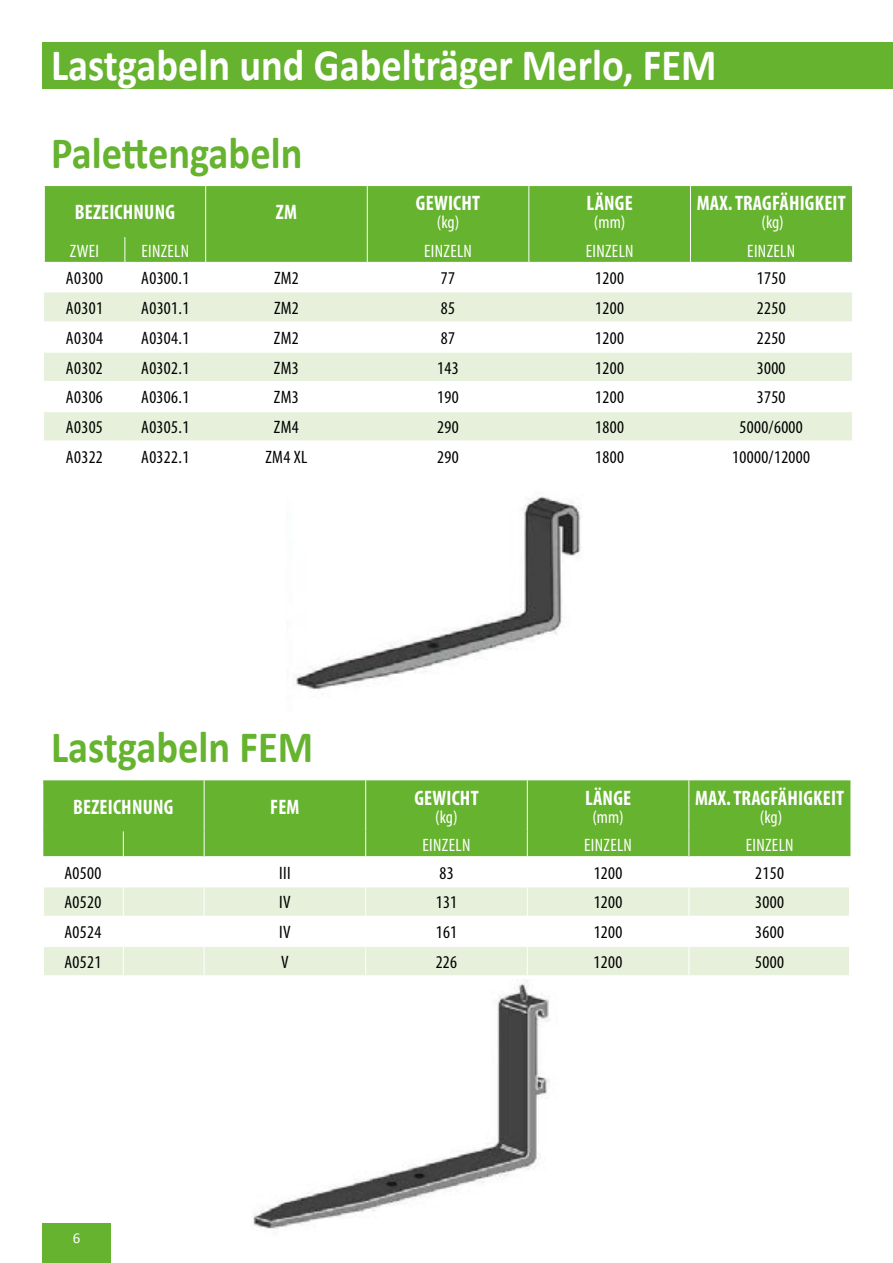
<style>
.page{position:relative;width:893px;height:1263px;background:#fff}
.page>*{position:absolute;margin:0;border:0;box-sizing:border-box;transform-origin:0 0}
.t1{font:700 45px "Calibri";color:#fff;scale:.9 1}
.t2{font:700 45px "Calibri";color:#65b32e;scale:.9 1}
.t3{font:700 condensed 21px "Myriad Pro";letter-spacing:.01em;color:#fff}
.t4{font:condensed 18px "Myriad Pro";letter-spacing:.02em;color:#000}
.t5{font:condensed 18px "Myriad Pro";letter-spacing:.02em;color:#fff}
.t6{font:15px "Calibri";color:#fff}
</style>
<div class="page">
<div style="left:43px;top:1224px;width:68px;height:39px;background:#65b32e"></div>
<img style="left:253px;top:979px;width:297px;height:250px">
<img style="left:295px;top:496px;width:286px;height:193px">
<div style="left:43px;top:43px;width:850px;height:46px;background:#65b32e"></div>
<div style="left:45px;top:186px;width:807px;height:76px;background:#65b32e"></div>
<div style="left:44px;top:292px;width:808px;height:29px;background:#e6f0da"></div>
<svg style="left:44px;top:353px;width:808px;height:87px;fill:#e6f0da"></svg>
<hr style="left:44px;top:381px;width:81px;height:1px;background:#fff">
<hr style="left:125px;top:381px;width:81px;height:1px;background:#fff">
<hr style="left:206px;top:381px;width:161px;height:1px;background:#fff">
<hr style="left:367px;top:381px;width:162px;height:1px;background:#fff">
<hr style="left:529px;top:381px;width:161px;height:1px;background:#fff">
<hr style="left:690px;top:381px;width:162px;height:1px;background:#fff">
<hr style="left:44px;top:411px;width:81px;height:1px;background:#fff">
<hr style="left:125px;top:411px;width:81px;height:1px;background:#fff">
<hr style="left:206px;top:411px;width:161px;height:1px;background:#fff">
<hr style="left:367px;top:411px;width:162px;height:1px;background:#fff">
<hr style="left:529px;top:411px;width:161px;height:1px;background:#fff">
<hr style="left:690px;top:411px;width:162px;height:1px;background:#fff">
<hr style="left:205px;top:186px;width:1px;height:51px;background:#fff">
<hr style="left:367px;top:186px;width:1px;height:51px;background:#fff">
<hr style="left:528px;top:186px;width:1px;height:51px;background:#fff">
<hr style="left:690px;top:186px;width:1px;height:51px;background:#fff">
<svg style="left:125px;top:237px;width:1px;height:26px"></svg>
<svg style="left:205px;top:237px;width:1px;height:26px"></svg>
<svg style="left:367px;top:237px;width:1px;height:26px"></svg>
<svg style="left:528px;top:237px;width:1px;height:26px"></svg>
<svg style="left:690px;top:237px;width:1px;height:26px"></svg>
<div style="left:43px;top:780px;width:807px;height:76px;background:#65b32e"></div>
<hr style="left:204px;top:780px;width:1px;height:51px;background:#fff">
<hr style="left:365px;top:780px;width:1px;height:51px;background:#fff">
<hr style="left:527px;top:780px;width:1px;height:51px;background:#fff">
<hr style="left:688px;top:780px;width:1px;height:51px;background:#fff">
<svg style="left:123px;top:831px;width:1px;height:26px"></svg>
<svg style="left:204px;top:831px;width:1px;height:26px"></svg>
<svg style="left:365px;top:831px;width:1px;height:26px"></svg>
<svg style="left:527px;top:831px;width:1px;height:26px"></svg>
<svg style="left:688px;top:831px;width:1px;height:26px"></svg>
<svg style="left:44px;top:887px;width:805px;height:89px"></svg>
<h1 class="t1" style="left:51px;top:36px;width:741px">Lastgabeln und Gabelträger Merlo, FEM</h1>
<h1 class="t2" style="left:51px;top:124px;width:281px">Palettengabeln</h1>
<p class="t3" style="left:75px;top:199px;width:102px">BEZEICHNUNG</p>
<p class="t3" style="left:276px;top:199px;width:23px">ZM</p>
<p class="t3" style="left:416px;top:190px;width:66px">GEWICHT</p>
<p class="t5" style="left:437px;top:212px;width:24px">(KG)</p>
<p class="t3" style="left:587px;top:190px;width:46px">LÄNGE</p>
<p class="t5" style="left:594px;top:212px;width:33px">(MM)</p>
<p class="t3" style="left:697px;top:190px;width:151px">MAX. TRAGFÄHIGKEIT</p>
<p class="t5" style="left:761px;top:212px;width:24px">(KG)</p>
<p class="t5" style="left:70px;top:240px;width:15px">ZWEI</p>
<p class="t5" style="left:141px;top:240px;width:15px">EINZELN</p>
<p class="t5" style="left:424px;top:240px;width:15px">EINZELN</p>
<p class="t5" style="left:586px;top:240px;width:15px">EINZELN</p>
<p class="t5" style="left:747px;top:240px;width:15px">EINZELN</p>
<p class="t4" style="left:66px;top:267px;width:38px">A0300</p>
<p class="t4" style="left:141px;top:267px;width:50px">A0300.1</p>
<p class="t4" style="left:274px;top:267px;width:26px">ZM2</p>
<p class="t4" style="left:441px;top:267px;width:16px">77</p>
<p class="t4" style="left:595px;top:267px;width:30px">1200</p>
<p class="t4" style="left:757px;top:267px;width:30px">1750</p>
<p class="t4" style="left:66px;top:297px;width:38px">A0301</p>
<p class="t4" style="left:141px;top:297px;width:50px">A0301.1</p>
<p class="t4" style="left:274px;top:297px;width:26px">ZM2</p>
<p class="t4" style="left:441px;top:297px;width:16px">85</p>
<p class="t4" style="left:595px;top:297px;width:30px">1200</p>
<p class="t4" style="left:757px;top:297px;width:30px">2250</p>
<p class="t4" style="left:66px;top:327px;width:38px">A0304</p>
<p class="t4" style="left:141px;top:327px;width:50px">A0304.1</p>
<p class="t4" style="left:274px;top:327px;width:26px">ZM2</p>
<p class="t4" style="left:441px;top:327px;width:16px">87</p>
<p class="t4" style="left:595px;top:327px;width:30px">1200</p>
<p class="t4" style="left:757px;top:327px;width:30px">2250</p>
<p class="t4" style="left:66px;top:357px;width:38px">A0302</p>
<p class="t4" style="left:141px;top:357px;width:50px">A0302.1</p>
<p class="t4" style="left:274px;top:357px;width:26px">ZM3</p>
<p class="t4" style="left:437px;top:357px;width:23px">143</p>
<p class="t4" style="left:595px;top:357px;width:30px">1200</p>
<p class="t4" style="left:757px;top:357px;width:30px">3000</p>
<p class="t4" style="left:66px;top:386px;width:38px">A0306</p>
<p class="t4" style="left:141px;top:386px;width:50px">A0306.1</p>
<p class="t4" style="left:274px;top:386px;width:26px">ZM3</p>
<p class="t4" style="left:437px;top:386px;width:23px">190</p>
<p class="t4" style="left:595px;top:386px;width:30px">1200</p>
<p class="t4" style="left:757px;top:386px;width:30px">3750</p>
<p class="t4" style="left:66px;top:416px;width:38px">A0305</p>
<p class="t4" style="left:141px;top:416px;width:50px">A0305.1</p>
<p class="t4" style="left:274px;top:416px;width:26px">ZM4</p>
<p class="t4" style="left:437px;top:416px;width:23px">290</p>
<p class="t4" style="left:595px;top:416px;width:30px">1800</p>
<p class="t4" style="left:739px;top:416px;width:65px">5000/6000</p>
<p class="t4" style="left:66px;top:446px;width:38px">A0322</p>
<p class="t4" style="left:141px;top:446px;width:50px">A0322.1</p>
<p class="t4" style="left:265px;top:446px;width:44px">ZM4 XL</p>
<p class="t4" style="left:437px;top:446px;width:23px">290</p>
<p class="t4" style="left:595px;top:446px;width:30px">1800</p>
<p class="t4" style="left:732px;top:446px;width:79px">10000/12000</p>
<h1 class="t2" style="left:51px;top:719px;width:293px">Lastgabeln FEM</h1>
<p class="t3" style="left:73px;top:794px;width:102px">BEZEICHNUNG</p>
<p class="t3" style="left:270px;top:794px;width:31px">FEM</p>
<p class="t3" style="left:414px;top:785px;width:66px">GEWICHT</p>
<p class="t5" style="left:435px;top:806px;width:24px">(KG)</p>
<p class="t3" style="left:585px;top:785px;width:46px">LÄNGE</p>
<p class="t5" style="left:592px;top:806px;width:33px">(MM)</p>
<p class="t3" style="left:695px;top:785px;width:151px">MAX. TRAGFÄHIGKEIT</p>
<p class="t5" style="left:760px;top:806px;width:24px">(KG)</p>
<p class="t5" style="left:423px;top:834px;width:15px">EINZELN</p>
<p class="t5" style="left:584px;top:834px;width:15px">EINZELN</p>
<p class="t5" style="left:746px;top:834px;width:15px">EINZELN</p>
<p class="t4" style="left:64px;top:862px;width:38px">A0500</p>
<p class="t4" style="left:279px;top:862px;width:13px">III</p>
<p class="t4" style="left:439px;top:862px;width:16px">83</p>
<p class="t4" style="left:594px;top:862px;width:30px">1200</p>
<p class="t4" style="left:755px;top:862px;width:30px">2150</p>
<p class="t4" style="left:64px;top:891px;width:38px">A0520</p>
<p class="t4" style="left:279px;top:891px;width:13px">IV</p>
<p class="t4" style="left:436px;top:891px;width:23px">131</p>
<p class="t4" style="left:594px;top:891px;width:30px">1200</p>
<p class="t4" style="left:755px;top:891px;width:30px">3000</p>
<p class="t4" style="left:64px;top:921px;width:38px">A0524</p>
<p class="t4" style="left:279px;top:921px;width:13px">IV</p>
<p class="t4" style="left:436px;top:921px;width:23px">161</p>
<p class="t4" style="left:594px;top:921px;width:30px">1200</p>
<p class="t4" style="left:755px;top:921px;width:30px">3600</p>
<p class="t4" style="left:64px;top:951px;width:38px">A0521</p>
<p class="t4" style="left:281px;top:951px;width:9px">V</p>
<p class="t4" style="left:436px;top:951px;width:23px">226</p>
<p class="t4" style="left:594px;top:951px;width:30px">1200</p>
<p class="t4" style="left:755px;top:951px;width:30px">5000</p>
<p class="t6" style="left:73px;top:1229px;width:9px">6</p>
</div>
